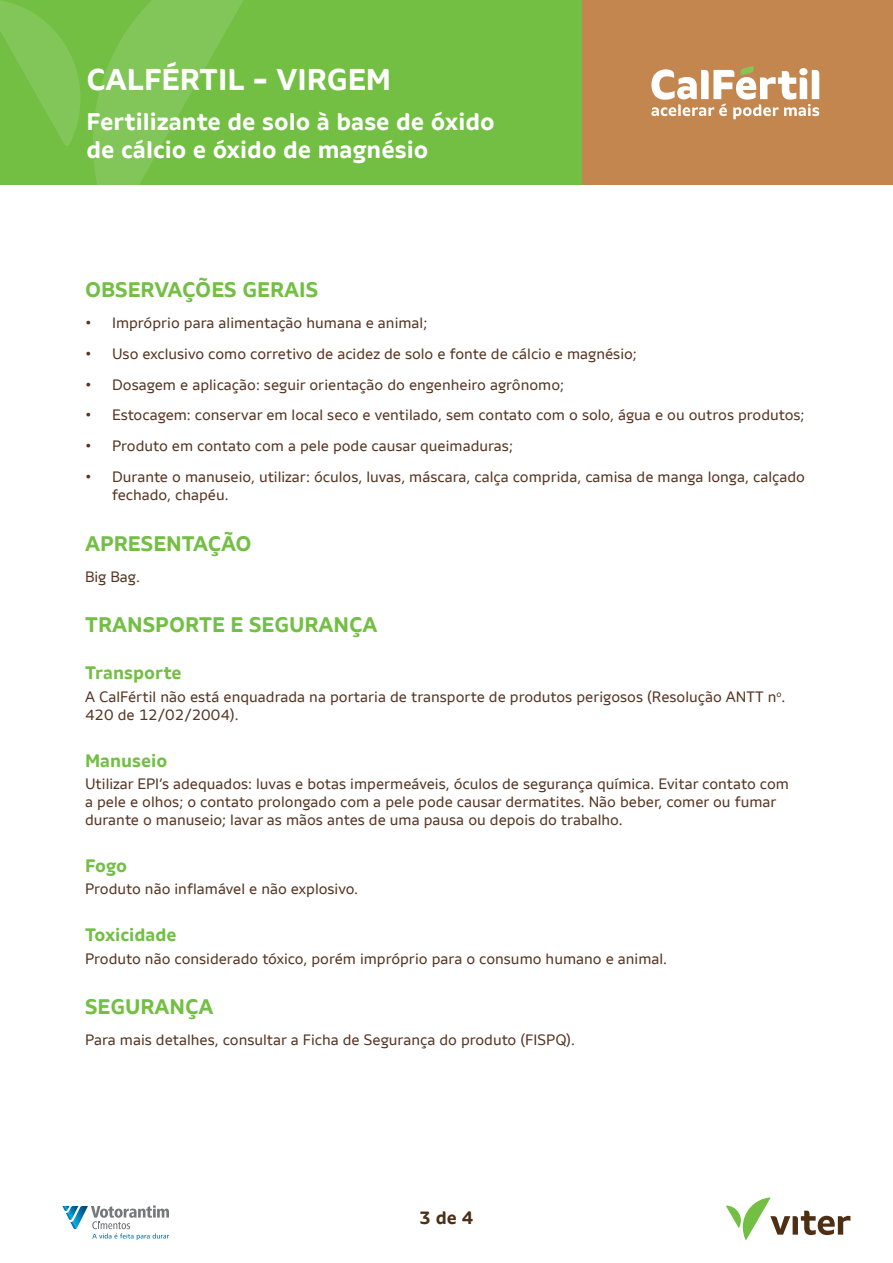
<style>
.page{position:relative;width:893px;height:1263px;background:#fff}
.page>*{position:absolute;margin:0;border:0;box-sizing:border-box;transform-origin:0 0}
.t1{font:700 30px "Votorantim Sans";color:#fff}
.t2{font:700 24px/28.8px "Votorantim Sans";color:#fff}
.t3{font:700 21px "Votorantim Sans";color:#72bf44}
.t4{font:700 18px "Votorantim Sans";color:#72bf44}
.t5{font:700 18px "Votorantim Sans";color:#4e2f14}
.t6{font:15px/18px "Votorantim Sans";color:#563522}
</style>
<div class="page">
<div style="left:0;top:0;width:583px;height:185px;background:#72bf44"></div>
<svg style="left:0;top:0;width:81px;height:146px"></svg>
<svg style="left:93px;top:0;width:150px;height:185px"></svg>
<div style="left:583px;top:0;width:310px;height:185px;background:#c4864f"></div>
<svg style="left:651px;top:66px;width:168px;height:53px"></svg>
<svg style="left:726px;top:1197px;width:124px;height:43px"></svg>
<svg style="left:62px;top:1205px;width:107px;height:35px"></svg>
<h1 class="t1" style="left:86px;top:61px;width:306px">CALFÉRTIL - VIRGEM</h1>
<h2 class="t2" style="left:86px;top:107px;width:410px">Fertilizante de solo à base de óxido de cálcio e óxido de magnésio</h2>
<h3 class="t3" style="left:85px;top:278px;width:235px">OBSERVAÇÕES GERAIS</h3>
<p class="t6" style="left:85px;top:314px;width:344px">• Impróprio para alimentação humana e animal;</p>
<p class="t6" style="left:85px;top:345px;width:553px">• Uso exclusivo como corretivo de acidez de solo e fonte de cálcio e magnésio;</p>
<p class="t6" style="left:85px;top:375px;width:480px">• Dosagem e aplicação: seguir orientação do engenheiro agrônomo;</p>
<p class="t6" style="left:85px;top:406px;width:721px">• Estocagem: conservar em local seco e ventilado, sem contato com o solo, água e ou outros produtos;</p>
<p class="t6" style="left:85px;top:437px;width:429px">• Produto em contato com a pele pode causar queimaduras;</p>
<p class="t6" style="left:112px;top:468px;width:694px;text-indent:-27px">• Durante o manuseio, utilizar: óculos, luvas, máscara, calça comprida, camisa de manga longa, calçado fechado, chapéu.</p>
<h3 class="t3" style="left:85px;top:531px;width:168px">APRESENTAÇÃO</h3>
<p class="t6" style="left:85px;top:567px;width:56px">Big Bag.</p>
<h3 class="t3" style="left:85px;top:612px;width:294px">TRANSPORTE E SEGURANÇA</h3>
<p class="t4" style="left:85px;top:662px;width:98px">Transporte</p>
<p class="t6" style="left:85px;top:687px;width:702px">A CalFértil não está enquadrada na portaria de transporte de produtos perigosos (Resolução ANTT n<sup>o</sup>.<br>420 de 12/02/2004).</p>
<p class="t4" style="left:85px;top:750px;width:84px">Manuseio</p>
<p class="t6" style="left:85px;top:775px;width:705px">Utilizar EPI’s adequados: luvas e botas impermeáveis, óculos de segurança química. Evitar contato com a pele e olhos; o contato prolongado com a pele pode causar dermatites. Não beber, comer ou fumar durante o manuseio; lavar as mãos antes de uma pausa ou depois do trabalho.</p>
<p class="t4" style="left:85px;top:855px;width:44px">Fogo</p>
<p class="t6" style="left:85px;top:880px;width:275px">Produto não inflamável e não explosivo.</p>
<p class="t4" style="left:85px;top:924px;width:93px">Toxicidade</p>
<p class="t6" style="left:85px;top:949px;width:584px">Produto não considerado tóxico, porém impróprio para o consumo humano e animal.</p>
<h3 class="t3" style="left:85px;top:994px;width:130px">SEGURANÇA</h3>
<p class="t6" style="left:85px;top:1031px;width:491px">Para mais detalhes, consultar a Ficha de Segurança do produto (FISPQ).</p>
<p class="t5" style="left:420px;top:1206px;width:55px">3 de 4</p>
</div>
